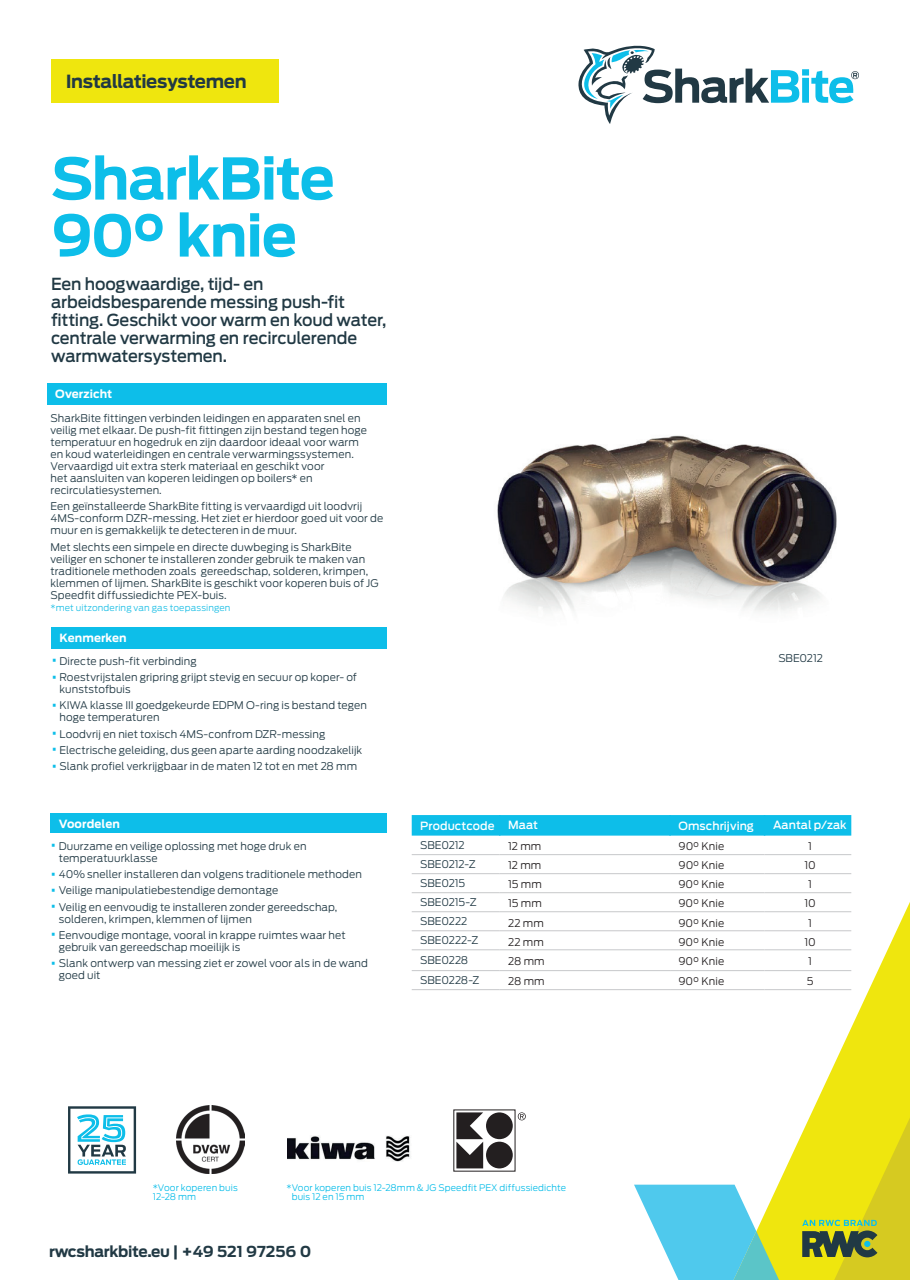
<style>
.page{position:relative;width:910px;height:1280px;background:#fff}
.page>*{position:absolute;margin:0;border:0;box-sizing:border-box;transform-origin:0 0}
.t1{font:700 57px/57px "Antenna";letter-spacing:-.025em;color:#0dbee9}
.t2{font:700 18px "Antenna";letter-spacing:-.02em;color:#213944}
.t3{font:500 16.5px/18px "Antenna";letter-spacing:-.01em;color:#213944}
.t4{font:700 15px "Antenna";letter-spacing:-.02em;color:#213944}
.t5{font:500 11.25px "Antenna";letter-spacing:.005em;color:#fff}
.t6{font:700 11.25px "Antenna";letter-spacing:.01em;color:#fff}
.t7{font:300 10.5px/12px "Antenna";letter-spacing:.005em;color:#213944}
.t8{font:300 10.5px "Antenna";letter-spacing:.005em;color:#231f20}
.t9{font:300 10.5px "Antenna";letter-spacing:-.015em;color:#213944}
.t10{font:300 9px/9px "Antenna";letter-spacing:.01em;color:#0dbee9}
.t11{font:300 9px "Antenna";letter-spacing:.015em;color:#20c0e6}
.s1{font-size:18.9px;color:#0dbee9}
</style>
<div class="page">
<svg style="left:734px;top:902px;width:176px;height:378px"></svg>
<svg style="left:634px;top:1185px;width:145px;height:95px"></svg>
<svg style="left:802px;top:1117px;width:108px;height:163px;background:#d3cf1c"></svg>
<div style="left:51px;top:59px;width:228px;height:44px;background:#efe60e"></div>
<svg style="left:578px;top:46px;width:281px;height:78px"></svg>
<svg style="left:412px;top:815px;width:439px;height:21px;background:#12bfe9"></svg>
<hr style="left:412px;top:854px;width:88px;height:1px;background:#c7c8ca">
<hr style="left:500px;top:854px;width:170px;height:1px;background:#c7c8ca">
<hr style="left:670px;top:854px;width:95px;height:1px;background:#c7c8ca">
<hr style="left:765px;top:854px;width:86px;height:1px;background:#c7c8ca">
<hr style="left:412px;top:873px;width:88px;height:1px;background:#c7c8ca">
<hr style="left:500px;top:873px;width:170px;height:1px;background:#c7c8ca">
<hr style="left:670px;top:873px;width:95px;height:1px;background:#c7c8ca">
<hr style="left:765px;top:873px;width:86px;height:1px;background:#c7c8ca">
<hr style="left:412px;top:892px;width:88px;height:1px;background:#c7c8ca">
<hr style="left:500px;top:892px;width:170px;height:1px;background:#c7c8ca">
<hr style="left:670px;top:892px;width:95px;height:1px;background:#c7c8ca">
<hr style="left:765px;top:892px;width:86px;height:1px;background:#c7c8ca">
<hr style="left:412px;top:911px;width:88px;height:1px;background:#c7c8ca">
<hr style="left:500px;top:911px;width:170px;height:1px;background:#c7c8ca">
<hr style="left:670px;top:911px;width:95px;height:1px;background:#c7c8ca">
<hr style="left:765px;top:911px;width:86px;height:1px;background:#c7c8ca">
<hr style="left:412px;top:930px;width:88px;height:1px;background:#c7c8ca">
<hr style="left:500px;top:930px;width:170px;height:1px;background:#c7c8ca">
<hr style="left:670px;top:930px;width:95px;height:1px;background:#c7c8ca">
<hr style="left:765px;top:930px;width:86px;height:1px;background:#c7c8ca">
<hr style="left:412px;top:949px;width:88px;height:1px;background:#c7c8ca">
<hr style="left:500px;top:949px;width:170px;height:1px;background:#c7c8ca">
<hr style="left:670px;top:949px;width:95px;height:1px;background:#c7c8ca">
<hr style="left:765px;top:949px;width:86px;height:1px;background:#c7c8ca">
<hr style="left:412px;top:970px;width:88px;height:1px;background:#c7c8ca">
<hr style="left:500px;top:970px;width:170px;height:1px;background:#c7c8ca">
<hr style="left:670px;top:970px;width:95px;height:1px;background:#c7c8ca">
<hr style="left:765px;top:970px;width:86px;height:1px;background:#c7c8ca">
<hr style="left:412px;top:989px;width:88px;height:1px;background:#c7c8ca">
<hr style="left:500px;top:989px;width:170px;height:1px;background:#c7c8ca">
<hr style="left:670px;top:989px;width:95px;height:1px;background:#c7c8ca">
<hr style="left:765px;top:989px;width:86px;height:1px;background:#c7c8ca">
<img style="left:497px;top:435px;width:340px;height:177px">
<div style="left:51px;top:627px;width:336px;height:21px;background:#0dbee9"></div>
<div style="left:47px;top:383px;width:340px;height:22px;background:#0dbee9"></div>
<div style="left:50px;top:813px;width:337px;height:20px;background:#0dbee9"></div>
<svg style="left:68px;top:1106px;width:68px;height:67px"></svg>
<img style="left:176px;top:1105px;width:68px;height:68px">
<img style="left:288px;top:1135px;width:123px;height:27px">
<svg style="left:456px;top:1112px;width:27px;height:56px"></svg>
<div style="left:486px;top:1112px;width:27px;height:27px;background:#231f20;border-radius:50%"></div>
<div style="left:486px;top:1142px;width:27px;height:26px;background:#231f20;border-radius:50%"></div>
<svg style="left:518px;top:1112px;width:8px;height:8px"></svg>
<h2 class="t2" style="left:66px;top:69px;width:182px">Installatiesystemen</h2>
<h1 class="t1" style="left:51px;top:150px;width:285px">SharkBite<br>90° knie</h1>
<h3 class="t3" style="left:51px;top:275px;width:337px">Een hoogwaardige, tijd- en arbeidsbesparende messing push-fit fitting. Geschikt voor warm en koud water, centrale verwarming en recirculerende warmwatersystemen.</h3>
<p class="t6" style="left:55px;top:386px;width:59px">Overzicht</p>
<p class="t7" style="left:51px;top:412px;width:318px">SharkBite fittingen verbinden leidingen en apparaten snel en veilig met elkaar. De push-fit fittingen zijn bestand tegen hoge temperatuur en hogedruk en zijn daardoor ideaal voor warm en koud waterleidingen en centrale verwarmingssystemen.<br>Vervaardigd uit extra sterk materiaal en geschikt voor<br>het aansluiten van koperen leidingen op boilers* en recirculatiesystemen.</p>
<p class="t7" style="left:51px;top:500px;width:334px">Een geïnstalleerde SharkBite fitting is vervaardigd uit loodvrij<br>4MS-conform DZR-messing. Het ziet er hierdoor goed uit voor de muur en is gemakkelijk te detecteren in de muur.</p>
<p class="t7" style="left:51px;top:540px;width:330px">Met slechts een simpele en directe duwbeging is SharkBite veiliger en schoner te installeren zonder gebruik te maken van traditionele methoden zoals gereedschap, solderen, krimpen, klemmen of lijmen. SharkBite is geschikt voor koperen buis of JG Speedfit diffussiedichte PEX-buis.</p>
<p class="t11" style="left:51px;top:601px;width:181px">*met uitzondering van gas toepassingen</p>
<p class="t6" style="left:60px;top:630px;width:69px">Kenmerken</p>
<p class="t7" style="left:51px;top:655px;width:147px"><span class="s1">•</span> Directe push-fit verbinding</p>
<p class="t7" style="left:60px;top:671px;width:299px;text-indent:-9px"><span class="s1">•</span> Roestvrijstalen gripring grijpt stevig en secuur op koper- of kunststofbuis</p>
<p class="t7" style="left:60px;top:699px;width:309px;text-indent:-9px"><span class="s1">•</span> KIWA klasse III goedgekeurde EDPM O-ring is bestand tegen hoge temperaturen</p>
<p class="t7" style="left:51px;top:727px;width:276px"><span class="s1">•</span> Loodvrij en niet toxisch 4MS-confrom DZR-messing</p>
<p class="t7" style="left:51px;top:744px;width:313px"><span class="s1">•</span> Electrische geleiding, dus geen aparte aarding noodzakelijk</p>
<p class="t7" style="left:51px;top:760px;width:308px"><span class="s1">•</span> Slank profiel verkrijgbaar in de maten 12 tot en met 28 mm</p>
<p class="t6" style="left:59px;top:816px;width:63px">Voordelen</p>
<p class="t7" style="left:59px;top:840px;width:249px;text-indent:-9px"><span class="s1">•</span> Duurzame en veilige oplossing met hoge druk en temperatuurklasse</p>
<p class="t7" style="left:50px;top:868px;width:313px"><span class="s1">•</span> 40% sneller installeren dan volgens traditionele methoden</p>
<p class="t7" style="left:50px;top:884px;width:229px"><span class="s1">•</span> Veilige manipulatiebestendige demontage</p>
<p class="t7" style="left:59px;top:901px;width:280px;text-indent:-9px"><span class="s1">•</span> Veilig en eenvoudig te installeren zonder gereedschap, solderen, krimpen, klemmen of lijmen</p>
<p class="t7" style="left:59px;top:929px;width:288px;text-indent:-9px"><span class="s1">•</span> Eenvoudige montage, vooral in krappe ruimtes waar het gebruik van gereedschap moeilijk is</p>
<p class="t7" style="left:59px;top:957px;width:311px;text-indent:-9px"><span class="s1">•</span> Slank ontwerp van messing ziet er zowel voor als in de wand goed uit</p>
<p class="t9" style="left:778px;top:652px;width:46px">SBE0212</p>
<p class="t5" style="left:420px;top:818px;width:119px">Productcode Maat</p>
<p class="t5" style="left:679px;top:818px;width:77px">Omschrijving</p>
<p class="t5" style="left:773px;top:818px;width:75px">Aantal p/zak</p>
<p class="t9" style="left:420px;top:839px;width:46px">SBE0212</p>
<p class="t8" style="left:508px;top:840px;width:35px">12 mm</p>
<p class="t8" style="left:679px;top:840px;width:47px">90° Knie</p>
<p class="t8" style="left:808px;top:840px;width:5px">1</p>
<p class="t9" style="left:420px;top:858px;width:57px">SBE0212-Z</p>
<p class="t8" style="left:508px;top:859px;width:35px">12 mm</p>
<p class="t8" style="left:679px;top:859px;width:47px">90° Knie</p>
<p class="t8" style="left:804px;top:859px;width:13px">10</p>
<p class="t9" style="left:420px;top:877px;width:47px">SBE0215</p>
<p class="t8" style="left:508px;top:878px;width:35px">15 mm</p>
<p class="t8" style="left:678px;top:878px;width:47px">90° Knie</p>
<p class="t8" style="left:808px;top:878px;width:5px">1</p>
<p class="t9" style="left:420px;top:896px;width:58px">SBE0215-Z</p>
<p class="t8" style="left:508px;top:897px;width:35px">15 mm</p>
<p class="t8" style="left:678px;top:897px;width:47px">90° Knie</p>
<p class="t8" style="left:804px;top:897px;width:13px">10</p>
<p class="t7" style="left:420px;top:915px;width:49px">SBE0222</p>
<p class="t8" style="left:508px;top:916px;width:37px">22 mm</p>
<p class="t8" style="left:678px;top:916px;width:47px">90° Knie</p>
<p class="t8" style="left:808px;top:916px;width:5px">1</p>
<p class="t7" style="left:420px;top:934px;width:60px">SBE0222-Z</p>
<p class="t8" style="left:508px;top:935px;width:37px">22 mm</p>
<p class="t8" style="left:678px;top:935px;width:47px">90° Knie</p>
<p class="t8" style="left:804px;top:935px;width:13px">10</p>
<p class="t9" style="left:420px;top:954px;width:50px">SBE0228</p>
<p class="t8" style="left:508px;top:955px;width:38px">28 mm</p>
<p class="t8" style="left:678px;top:955px;width:47px">90° Knie</p>
<p class="t8" style="left:808px;top:955px;width:5px">1</p>
<p class="t9" style="left:420px;top:973px;width:61px">SBE0228-Z</p>
<p class="t8" style="left:508px;top:975px;width:38px">28 mm</p>
<p class="t8" style="left:678px;top:975px;width:47px">90° Knie</p>
<p class="t8" style="left:807px;top:975px;width:8px">5</p>
<p class="t10" style="left:153px;top:1183px;width:86px">*Voor koperen buis<br>12-28 mm</p>
<p class="t10" style="left:292px;top:1183px;width:276px;text-indent:-5px">* Voor koperen buis 12-28mm &amp; JG Speedfit PEX diffussiedichte buis 12 en 15 mm</p>
<h3 class="t4" style="left:49px;top:1241px;width:264px">rwcsharkbite.eu | +49 521 97256 0</h3>
</div>
